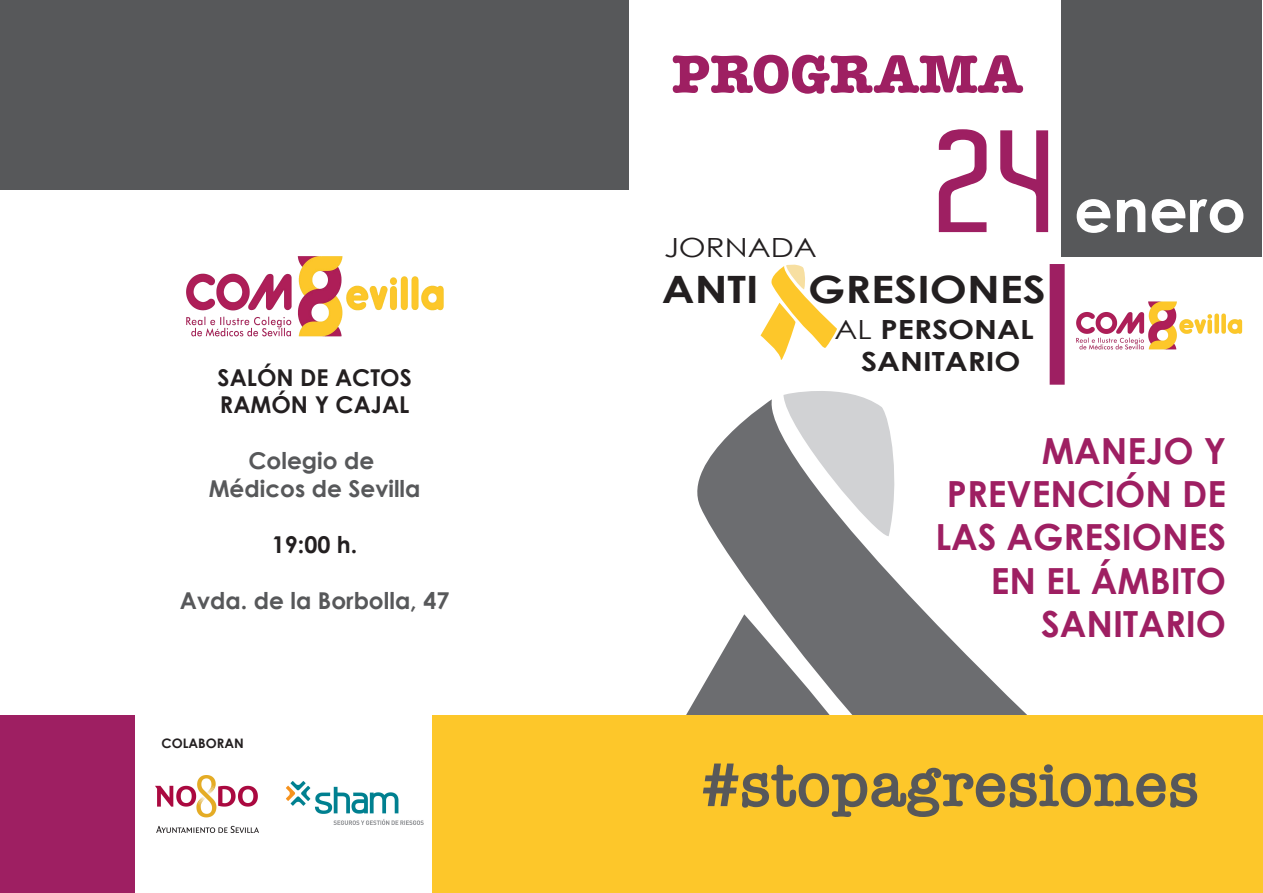
<style>
.page{position:relative;width:1263px;height:893px;background:#fff}
.page>*{position:absolute;margin:0;border:0;box-sizing:border-box;transform-origin:0 0}
.t1{font:600 140.25px "Aldo";color:#9e1f62}
.t2{font:600 63.9px "American Typewriter";color:#57585a}
.t3{font:700 60.45px "Century Gothic";color:#fff}
.t4{font:700 55.5px "American Typewriter";color:#9e1f62}
.t5{font:700 37.65px "Century Gothic";color:#231f20;scale:1.18 1}
.t6{font:700 36px/43.2px "Century Gothic";color:#9e1f62;text-align:right}
.t7{font:700 26.4px/31.7px "Century Gothic";color:#231f20;text-align:center;scale:1.18 1}
.t8{font:26.4px "Century Gothic";color:#231f20;scale:1.18 1}
.t9{font:700 23.25px/27.9px "Century Gothic";color:#57585a;text-align:center}
.t10{font:700 23.25px/27.9px "Century Gothic";color:#231f20}
.t11{font:700 13.05px "Century Gothic";color:#231f20}
.s1{font-weight:400}
</style>
<div class="page">
<svg style="left:697px;top:399px;width:330px;height:316px"></svg>
<svg style="left:686px;top:614px;width:153px;height:101px;fill:#6c6d70"></svg>
<svg style="left:782px;top:391px;width:119px;height:146px"></svg>
<img style="left:286px;top:781px;width:138px;height:44px">
<svg style="left:760px;top:264px;width:77px;height:96px"></svg>
<img style="left:1076px;top:301px;width:167px;height:49px">
<div style="left:1050px;top:264px;width:15px;height:121px;background:#9e1f62"></div>
<div style="left:432px;top:715px;width:831px;height:178px;background:#fdc72a"></div>
<div style="left:1061px;top:0;width:200px;height:257px;background:#57585a"></div>
<img style="left:186px;top:256px;width:258px;height:81px">
<div style="left:0;top:0;width:628px;height:189px;background:#57585a"></div>
<div style="left:0;top:715px;width:135px;height:178px;background:#9e1f62"></div>
<img style="left:155px;top:776px;width:103px;height:57px">
<p class="t10" style="left:218px;top:363px;width:196px">SALÓN DE ACTOS<br>RAMÓN Y CAJAL</p>
<p class="t9" style="left:209px;top:446px;width:213px">Colegio de<br>Médicos de Sevilla</p>
<p class="t10" style="left:272px;top:530px;width:87px">19:00 h.</p>
<p class="t9" style="left:180px;top:586px;width:271px">Avda. de la Borbolla, 47</p>
<p class="t11" style="left:162px;top:735px;width:84px">COLABORAN</p>
<h3 class="t4" style="left:672px;top:26px;width:352px">PROGRAMA</h3>
<h1 class="t1" style="left:939px;top:104px;width:125px">24</h1>
<p class="t8" style="left:664px;top:232px;width:131px">JORNADA</p>
<p class="t5" style="left:662px;top:265px;width:83px">ANTI</p>
<p class="t5" style="left:808px;top:265px;width:203px">GRESIONES</p>
<p class="t7" style="left:835px;top:313px;width:170px"><span class="s1">AL</span> PERSONAL<br>SANITARIO</p>
<h3 class="t3" style="left:1074px;top:172px;width:173px">enero</h3>
<p class="t6" style="left:935px;top:428px;width:292px">MANEJO Y<br>PREVENCIÓN DE<br>LAS AGRESIONES<br>EN EL ÁMBITO<br>SANITARIO</p>
<h2 class="t2" style="left:702px;top:736px;width:499px">#stopagresiones</h2>
</div>
